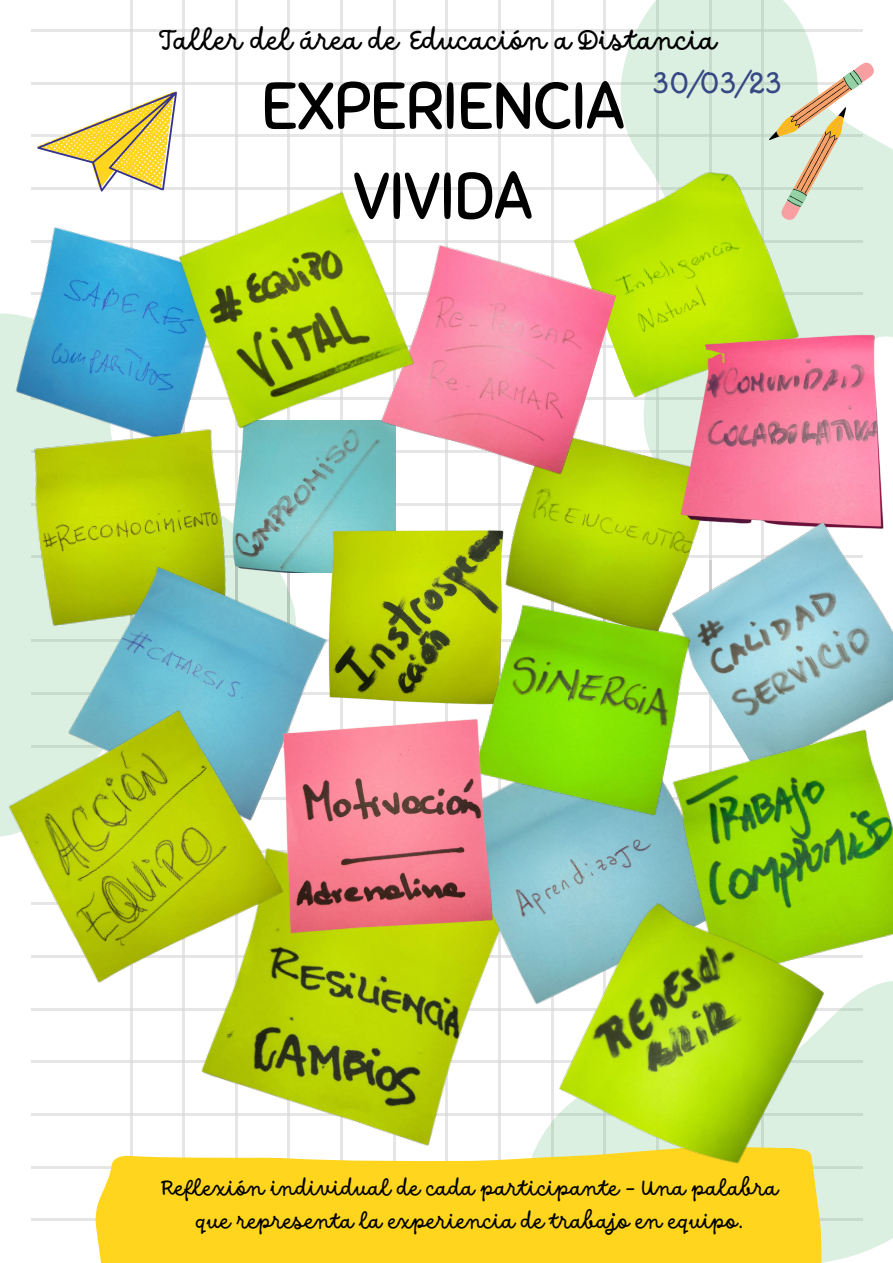
<style>
.page{position:relative;width:893px;height:1263px;background:#fff}
.page>*{position:absolute;margin:0;border:0;box-sizing:border-box;transform-origin:0 0}
.t1{font:65.85px/90.2px "Sniglet";letter-spacing:-.02em;color:#000;text-align:center}
.t2{font:33.6px "DO Script Regular";color:#35318c}
.t3{font:30px "DO Script Regular";color:#000}
.t4{font:23.17px/32.1px "DO Script Regular";color:#020301;text-align:center}
</style>
<div class="page">
<hr style="left:130px;top:0;width:2px;height:676px;background:#000">
<hr style="left:182px;top:0;width:3px;height:676px;background:#000">
<hr style="left:235px;top:0;width:3px;height:676px;background:#000">
<hr style="left:288px;top:0;width:2px;height:676px;background:#000">
<hr style="left:340px;top:0;width:3px;height:676px;background:#000">
<hr style="left:393px;top:0;width:3px;height:676px;background:#000">
<hr style="left:31px;top:134px;width:831px;height:3px;background:#000">
<hr style="left:31px;top:82px;width:831px;height:3px;background:#000">
<hr style="left:31px;top:29px;width:831px;height:3px;background:#000">
<hr style="left:130px;top:560px;width:2px;height:703px;background:#000">
<hr style="left:31px;top:1218px;width:831px;height:3px;background:#000">
<hr style="left:31px;top:1166px;width:831px;height:2px;background:#000">
<hr style="left:31px;top:1113px;width:831px;height:3px;background:#000">
<hr style="left:31px;top:1060px;width:831px;height:3px;background:#000">
<hr style="left:31px;top:1008px;width:831px;height:2px;background:#000">
<svg style="left:828px;top:993px;width:65px;height:269px;background:#ddf0e3"></svg>
<svg style="left:31px;top:91px;width:159px;height:89px"></svg>
<svg style="left:433px;top:0;width:460px;height:497px"></svg>
<svg style="left:747px;top:60px;width:146px;height:164px"></svg>
<img style="left:483px;top:420px;width:189px;height:153px">
<img style="left:566px;top:154px;width:248px;height:266px">
<img style="left:257px;top:480px;width:138px;height:53px">
<img style="left:365px;top:195px;width:264px;height:296px">
<img style="left:0;top:180px;width:277px;height:311px">
<img style="left:672px;top:322px;width:221px;height:176px">
<img style="left:313px;top:497px;width:195px;height:212px">
<img style="left:16px;top:402px;width:241px;height:260px">
<img style="left:654px;top:498px;width:239px;height:218px">
<img style="left:47px;top:533px;width:307px;height:176px">
<img style="left:163px;top:954px;width:366px;height:165px">
<img style="left:415px;top:694px;width:349px;height:343px">
<img style="left:452px;top:573px;width:276px;height:271px">
<img style="left:148px;top:164px;width:307px;height:316px">
<img style="left:0;top:689px;width:302px;height:316px">
<svg style="left:89px;top:1119px;width:739px;height:144px;fill:#ffd51e"></svg>
<img style="left:257px;top:709px;width:255px;height:245px">
<img style="left:654px;top:716px;width:239px;height:277px">
<img style="left:529px;top:884px;width:316px;height:325px">
<p class="t3" style="left:160px;top:23px;width:559px">Taller del área de Educación a Distancia</p>
<h1 class="t1" style="left:261px;top:62px;width:365px">EXPERIENCIA<br>VIVIDA</h1>
<h2 class="t2" style="left:652px;top:64px;width:131px">30/03/23</h2>
<p class="t4" style="left:161px;top:1173px;width:619px">Reflexión individual de cada participante - Una palabra que representa la experiencia de trabajo en equipo.</p>
</div>
